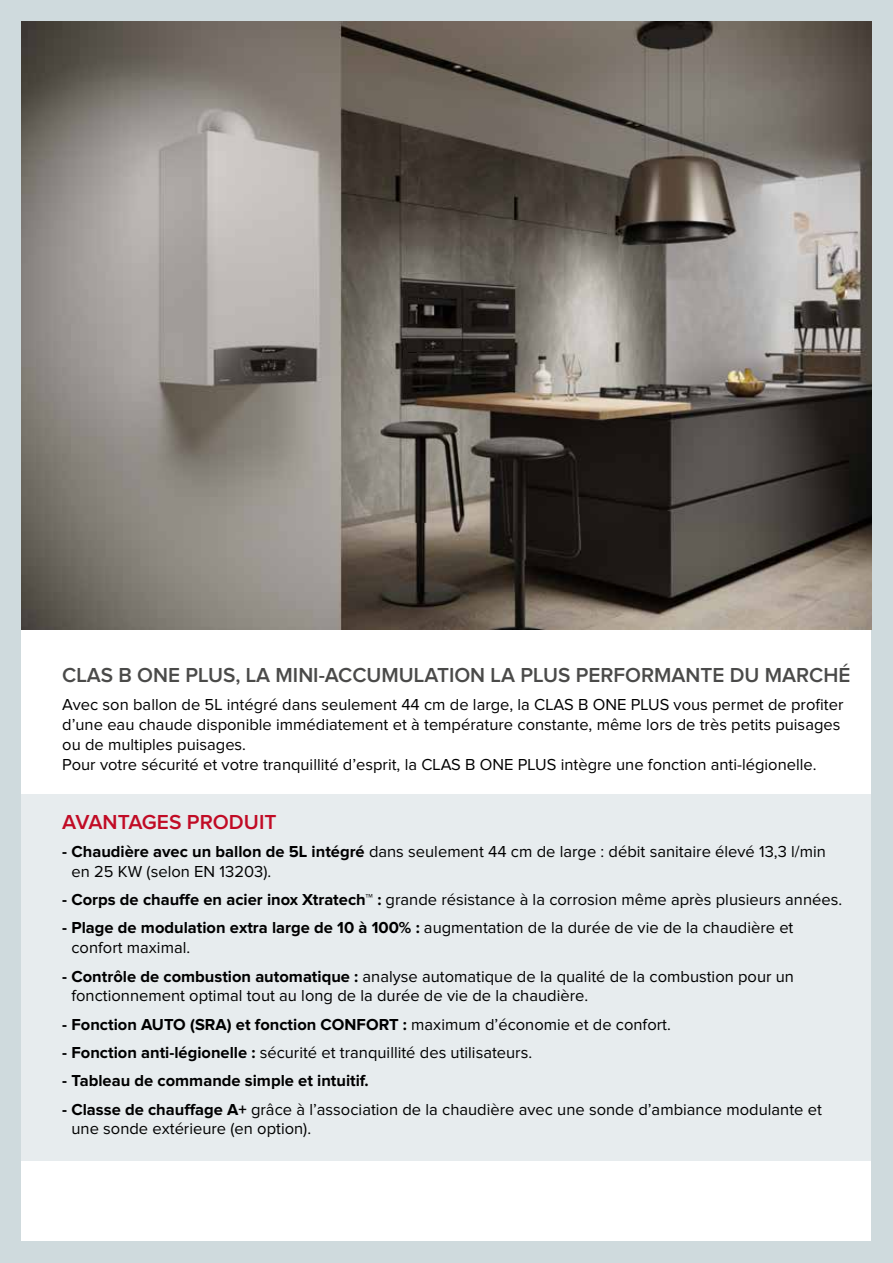
<style>
.page{position:relative;width:893px;height:1263px;background:#fff}
.page>*{position:absolute;margin:0;border:0;box-sizing:border-box;transform-origin:0 0}
.t1{font:600 21px "Proxima Nova";color:#4a4a49}
.t2{font:600 21px "Proxima Nova";color:#c10b25}
.t3{font:16.5px/19.8px "Proxima Nova";color:#000}
.t4{font:700 16.5px "Proxima Nova";color:#000}
.s1{font-weight:700}
.s2{font-weight:400}
</style>
<div class="page">
<div style="left:0;top:0;width:21px;height:1263px;background:#cfdadd"></div>
<div style="left:872px;top:0;width:21px;height:1263px;background:#cfdadd"></div>
<div style="left:0;top:0;width:893px;height:21px;background:#cfdadd"></div>
<div style="left:0;top:1242px;width:893px;height:21px;background:#cfdadd"></div>
<div style="left:21px;top:794px;width:851px;height:367px;background:#e7ecee"></div>
<img style="left:21px;top:21px;width:851px;height:608px">
<p class="t1" style="left:62px;top:665px;width:790px">CLAS B ONE PLUS, LA MINI-ACCUMULATION LA PLUS PERFORMANTE DU MARCHÉ</p>
<p class="t3" style="left:62px;top:696px;width:783px">Avec son ballon de 5L intégré dans seulement 44 cm de large, la CLAS B ONE PLUS vous permet de profiter d’une eau chaude disponible immédiatement et à température constante, même lors de très petits puisages ou de multiples puisages.<br>Pour votre sécurité et votre tranquillité d’esprit, la CLAS B ONE PLUS intègre une fonction anti-légionelle.</p>
<p class="t2" style="left:62px;top:812px;width:216px">AVANTAGES PRODUIT</p>
<p class="t3" style="left:71px;top:842px;width:756px;text-indent:-9px"><span class="s1">- Chaudière avec un ballon de 5L intégré</span> dans seulement 44 cm de large : débit sanitaire élevé 13,3 l/min en 25 KW (selon EN 13203).</p>
<p class="t3" style="left:62px;top:890px;width:781px"><span class="s1">- Corps de chauffe en acier inox Xtratech™ :</span> grande résistance à la corrosion même après plusieurs années.</p>
<p class="t3" style="left:71px;top:919px;width:723px;text-indent:-9px"><span class="s1">- Plage de modulation extra large de 10 à 100% :</span> augmentation de la durée de vie de la chaudière et confort maximal.</p>
<p class="t3" style="left:71px;top:967px;width:724px;text-indent:-9px"><span class="s1">- Contrôle de combustion automatique :</span> analyse automatique de la qualité de la combustion pour un fonctionnement optimal tout au long de la durée de vie de la chaudière.</p>
<p class="t4" style="left:62px;top:1016px;width:610px">- Fonction AUTO (SRA) et fonction CONFORT : <span class="s2">maximum d’économie et de confort.</span></p>
<p class="t3" style="left:62px;top:1043px;width:471px"><span class="s1">- Fonction anti-légionelle :</span> sécurité et tranquillité des utilisateurs.</p>
<p class="t4" style="left:62px;top:1073px;width:308px">- Tableau de commande simple et intuitif.</p>
<p class="t3" style="left:71px;top:1100px;width:752px;text-indent:-9px"><span class="s1">- Classe de chauffage A+</span> grâce à l’association de la chaudière avec une sonde d’ambiance modulante et une sonde extérieure (en option).</p>
</div>
